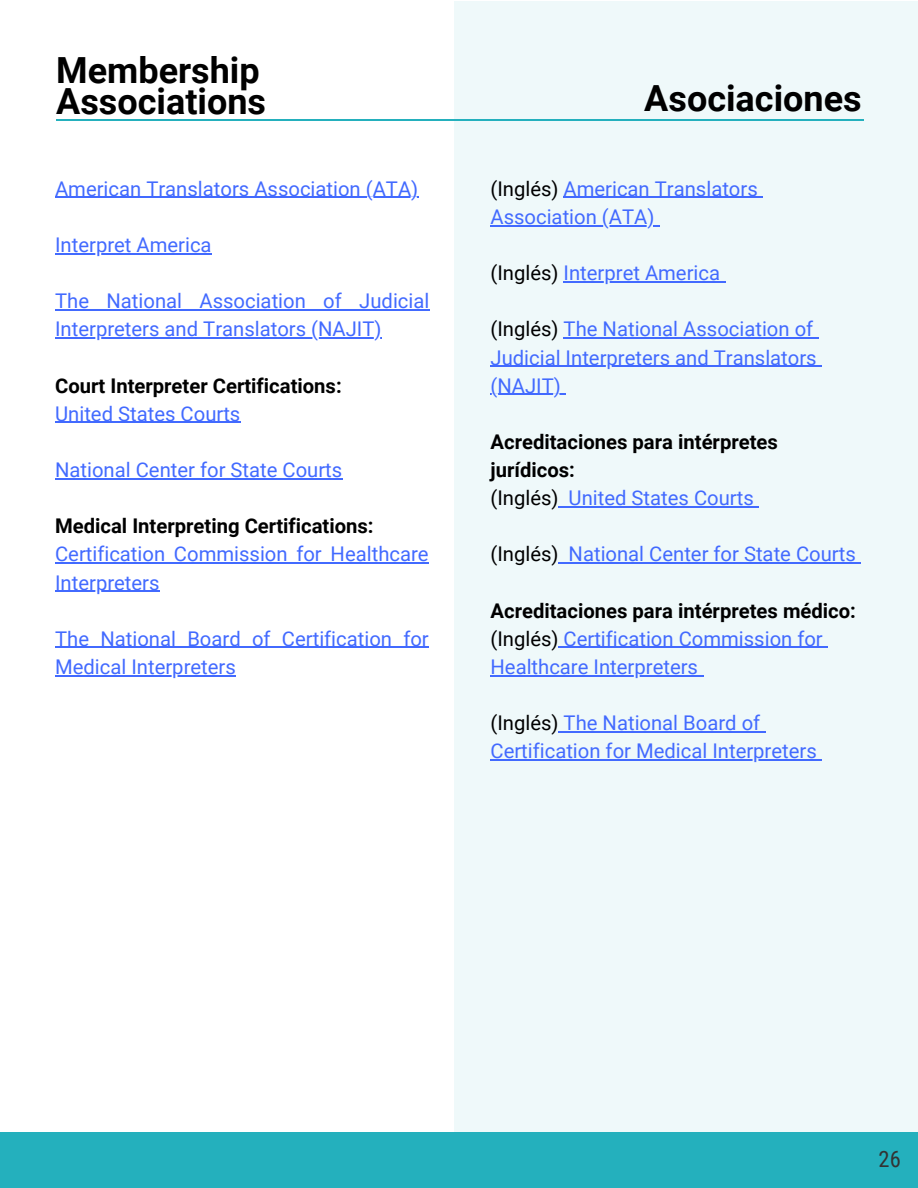
<style>
.page{position:relative;width:918px;height:1188px;background:#fff}
.page>*{position:absolute;margin:0;border:0;box-sizing:border-box;transform-origin:0 0}
.t1{font:700 36px/30.3px "Roboto";color:#000}
.t2{font:22.5px "Roboto Condensed";color:#333}
.t3{font:20.25px/28.2px "Roboto";color:#426aff}
.t4{font:700 20.25px/28.2px "Roboto";color:#000}
.s1{color:#000}
.s2{font-weight:400}
.s3{font-weight:400;color:#426aff}
.s4{font-weight:700;color:#000}
</style>
<div class="page">
<div style="left:455px;top:1px;width:463px;height:1187px;background:#eff9fa"></div>
<div style="left:0;top:1133px;width:918px;height:55px;background:#24b0bd"></div>
<hr style="left:56px;top:119px;width:808px;height:1px;background:#24b0bd">
<hr style="left:55px;top:197px;width:363px;height:1px;background:#426aff">
<hr style="left:55px;top:253px;width:157px;height:1px;background:#426aff">
<hr style="left:55px;top:309px;width:374px;height:1px;background:#426aff">
<hr style="left:55px;top:337px;width:327px;height:2px;background:#426aff">
<hr style="left:55px;top:422px;width:185px;height:1px;background:#426aff">
<hr style="left:55px;top:478px;width:287px;height:1px;background:#426aff">
<hr style="left:55px;top:562px;width:374px;height:2px;background:#426aff">
<hr style="left:55px;top:591px;width:105px;height:1px;background:#426aff">
<hr style="left:55px;top:647px;width:374px;height:1px;background:#426aff">
<hr style="left:55px;top:675px;width:181px;height:1px;background:#426aff">
<hr style="left:564px;top:197px;width:194px;height:1px;background:#426aff">
<hr style="left:491px;top:225px;width:163px;height:1px;background:#426aff">
<hr style="left:564px;top:281px;width:156px;height:1px;background:#426aff">
<hr style="left:564px;top:337px;width:249px;height:2px;background:#426aff">
<hr style="left:491px;top:366px;width:326px;height:1px;background:#426aff">
<hr style="left:491px;top:394px;width:70px;height:1px;background:#426aff">
<hr style="left:569px;top:506px;width:185px;height:1px;background:#426aff">
<svg style="left:559px;top:562px;width:10px;height:2px"></svg>
<hr style="left:569px;top:562px;width:287px;height:2px;background:#426aff">
<hr style="left:564px;top:647px;width:259px;height:1px;background:#426aff">
<hr style="left:491px;top:675px;width:207px;height:1px;background:#426aff">
<hr style="left:564px;top:731px;width:196px;height:1px;background:#426aff">
<hr style="left:491px;top:759px;width:326px;height:1px;background:#426aff">
<h1 class="t1" style="left:56px;top:54px;width:211px">Membership<br>Associations</h1>
<p class="t3" style="left:55px;top:174px;width:365px">American Translators Association (ATA)</p>
<p class="t3" style="left:55px;top:230px;width:158px">Interpret America</p>
<p class="t3" style="left:55px;top:286px;width:376px">The National Association of Judicial<br>Interpreters and Translators (NAJIT)</p>
<p class="t4" style="left:55px;top:371px;width:288px">Court Interpreter Certifications:</p>
<p class="t3" style="left:55px;top:399px;width:187px">United States Courts</p>
<p class="t3" style="left:55px;top:455px;width:289px">National Center for State Courts</p>
<p class="t4" style="left:55px;top:511px;width:320px">Medical Interpreting Certifications:</p>
<p class="t3" style="left:55px;top:539px;width:375px">Certification Commission for Healthcare<br>Interpreters</p>
<p class="t3" style="left:55px;top:624px;width:375px">The National Board of Certification for<br>Medical Interpreters</p>
<h1 class="t1" style="left:644px;top:82px;width:219px">Asociaciones</h1>
<p class="t3" style="left:490px;top:174px;width:269px"><span class="s1">(Inglés)</span> American Translators<br>Association (ATA)</p>
<p class="t3" style="left:490px;top:258px;width:231px"><span class="s1">(Inglés)</span> Interpret America</p>
<p class="t3" style="left:490px;top:314px;width:328px"><span class="s1">(Inglés)</span> The National Association of<br>Judicial Interpreters and Translators (NAJIT)</p>
<p class="t4" style="left:490px;top:427px;width:289px">Acreditaciones para intérpretes jurídicos:<br><span class="s2">(Inglés)</span> <span class="s3">United States Courts</span></p>
<p class="t3" style="left:490px;top:539px;width:367px"><span class="s1">(Inglés)</span> National Center for State Courts</p>
<p class="t3" style="left:490px;top:596px;width:367px"><span class="s4">Acreditaciones para intérpretes médico: </span><span class="s1">(Inglés)</span> Certification Commission for<br>Healthcare Interpreters</p>
<p class="t3" style="left:490px;top:708px;width:328px"><span class="s1">(Inglés)</span> The National Board of<br>Certification for Medical Interpreters</p>
<p class="t2" style="left:879px;top:1143px;width:24px">26</p>
</div>
